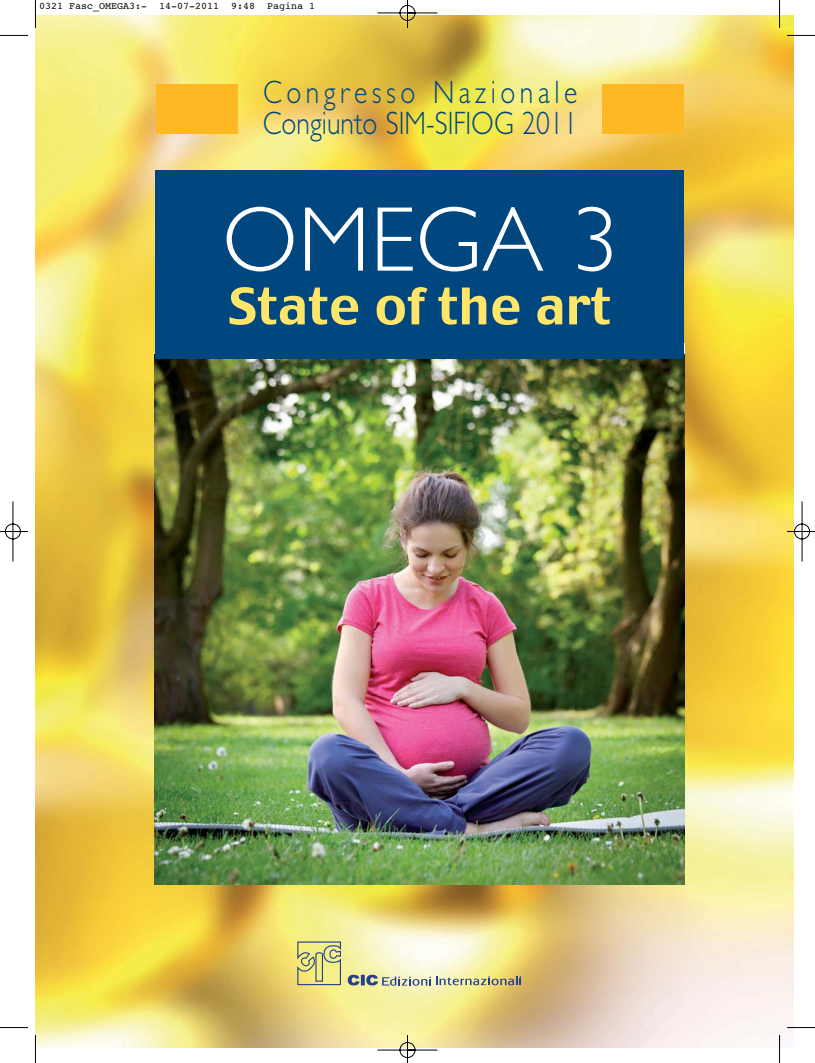
<style>
.page{position:relative;width:815px;height:1063px;background:#fff}
.page>*{position:absolute;margin:0;border:0;box-sizing:border-box;transform-origin:0 0}
.t1{font:300 92.5px "Gill Sans";color:#fff}
.t2{font:50px "Charcoal";color:#ffe56a}
.t3{font:300 32.5px/31.2px "Gill Sans";color:#00467f;scale:.85 1}
.t4{font:10px "Courier";color:#000}
</style>
<div class="page">
<img style="left:0;top:0;width:815px;height:1063px">
<p class="t4" style="left:39px;top:2px;width:278px">0321 Fasc_OMEGA3:- 14-07-2011 9:48 Pagina 1</p>
<p class="t3" style="left:263px;top:80px;width:372px">Congresso Nazionale<br>Congiunto SIM-SIFIOG 2011</p>
<h1 class="t1" style="left:222px;top:208px;width:398px">OMEGA 3</h1>
<h2 class="t2" style="left:229px;top:288px;width:384px">State of the art</h2>
</div>
